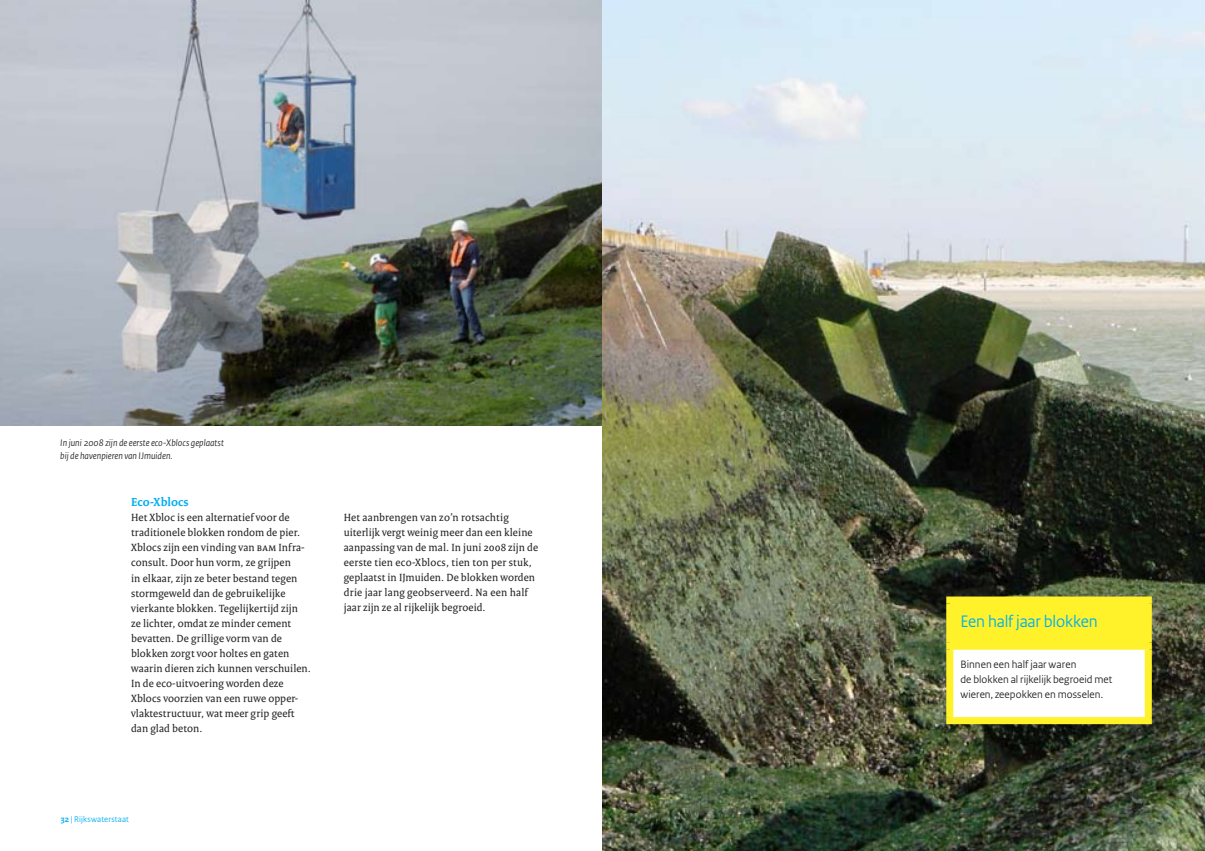
<style>
.page{position:relative;width:1205px;height:851px;background:#fff}
.page>*{position:absolute;margin:0;border:0;box-sizing:border-box;transform-origin:0 0}
.t1{font:17.5px "Rijksoverheid Sans";letter-spacing:-.01em;color:#00aeef}
.t2{font:700 12.5px "Rijksoverheid Serif";letter-spacing:.005em;color:#00aeef}
.t3{font:11.25px/15px "Rijksoverheid Serif";letter-spacing:.01em;color:#231f20}
.t4{font:11.25px/15px "Rijksoverheid Sans";letter-spacing:.005em;color:#231f20}
.t5{font:italic 10px/12.5px "Rijksoverheid Sans";letter-spacing:.005em;color:#231f20}
.t6{font:8.75px "Rijksoverheid Sans";letter-spacing:.01em;color:#00aeef}
.s1{font-weight:700}
</style>
<div class="page">
<img style="left:0;top:0;width:602px;height:425px">
<img style="left:602px;top:0;width:603px;height:850px">
<div style="left:950px;top:600px;width:198px;height:46px;background:#fff22b"></div>
<div style="left:950px;top:646px;width:198px;height:74px;background:#fff"></div>
<div style="left:946px;top:596px;width:206px;height:7px;background:#fff22b"></div>
<div style="left:946px;top:603px;width:7px;height:39px;background:#fff22b"></div>
<div style="left:1144px;top:603px;width:8px;height:39px;background:#fff22b"></div>
<div style="left:946px;top:642px;width:206px;height:7px;background:#fff22b"></div>
<div style="left:946px;top:649px;width:7px;height:68px;background:#fff22b"></div>
<div style="left:1144px;top:649px;width:8px;height:68px;background:#fff22b"></div>
<div style="left:946px;top:717px;width:206px;height:7px;background:#fff22b"></div>
<p class="t5" style="left:60px;top:437px;width:165px">In juni 2008 zijn de eerste eco-Xblocs geplaatst bij de havenpieren van IJmuiden.</p>
<p class="t2" style="left:131px;top:495px;width:59px">Eco-Xblocs</p>
<p class="t3" style="left:131px;top:510px;width:181px">Het Xbloc is een alternatief voor de traditionele blokken rondom de pier.<br>Xblocs zijn een vinding van bam Infra&shy;consult. Door hun vorm, ze grijpen<br>in elkaar, zijn ze beter bestand tegen stormgeweld dan de gebruikelijke vierkante blokken. Tegelijkertijd zijn<br>ze lichter, omdat ze minder cement bevatten. De grillige vorm van de blokken zorgt voor holtes en gaten waarin dieren zich kunnen verschuilen.<br>In de eco-uitvoering worden deze Xblocs voorzien van een ruwe opper&shy;vlaktestructuur, wat meer grip geeft dan glad beton.</p>
<p class="t3" style="left:344px;top:510px;width:196px">Het aanbrengen van zo’n rotsachtig uiterlijk vergt weinig meer dan een kleine aanpassing van de mal. In juni 2008 zijn de eerste tien eco-Xblocs, tien ton per stuk, geplaatst in IJmuiden. De blokken worden drie jaar lang geobserveerd. Na een half jaar zijn ze al rijkelijk begroeid.</p>
<p class="t6" style="left:60px;top:813px;width:70px"><span class="s1">32</span> | Rijkswaterstaat</p>
<h1 class="t1" style="left:960px;top:611px;width:139px">Een half jaar blokken</h1>
<p class="t4" style="left:960px;top:656px;width:153px">Binnen een half jaar waren<br>de blokken al rijkelijk begroeid met wieren, zeepokken en mosselen.</p>
</div>
